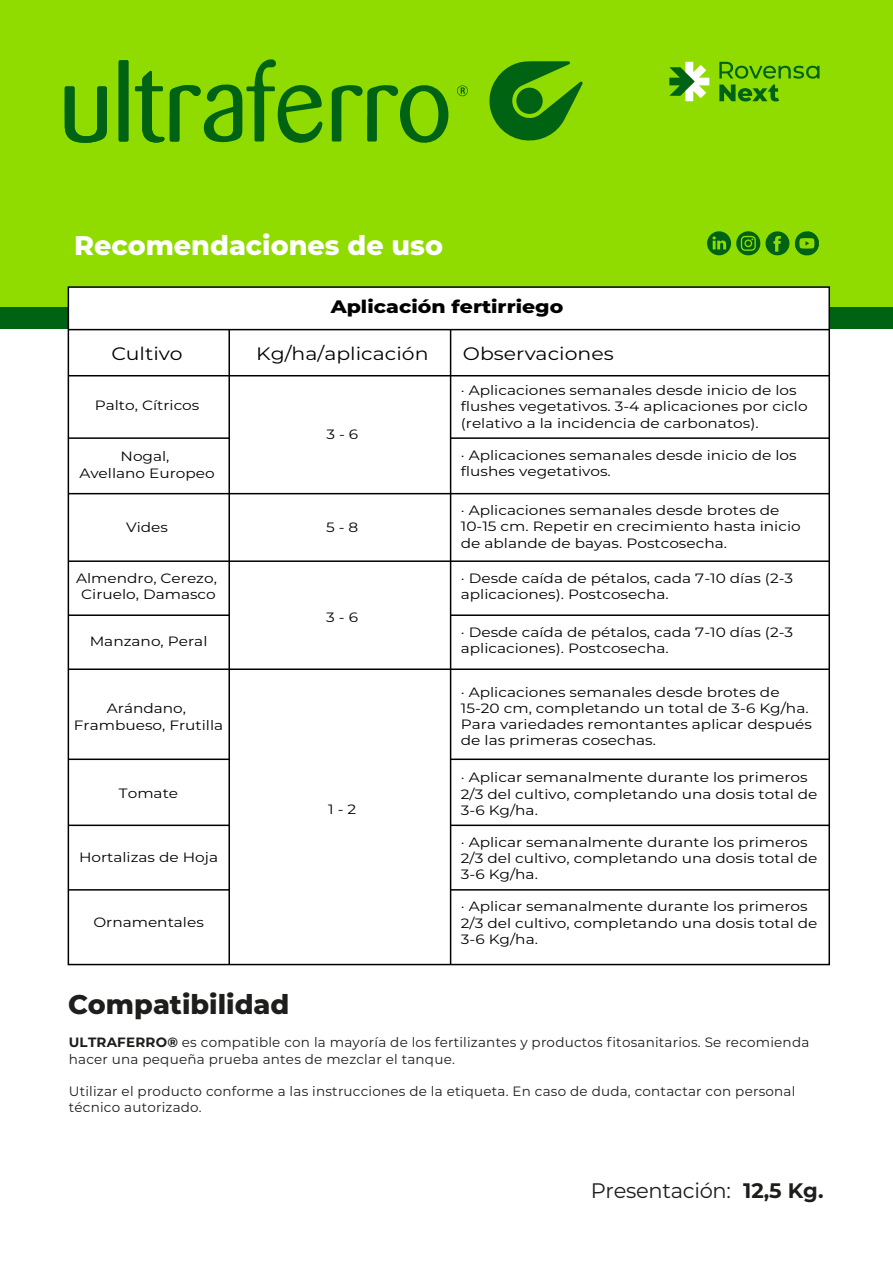
<style>
.page{position:relative;width:893px;height:1264px;background:#fff}
.page>*{position:absolute;margin:0;border:0;box-sizing:border-box;transform-origin:0 0}
.t1{font:800 27px "Montserrat";color:#fff}
.t2{font:800 27px "Montserrat";color:#1e1e1c}
.t3{font:21px "Montserrat";letter-spacing:-.015em;color:#1d1d1b}
.t4{font:18px "Montserrat";color:#000;scale:1.13 1}
.t5{font:800 18px "Montserrat";color:#000;scale:1.13 1}
.t6{font:13.5px/16.2px "Montserrat";color:#000;scale:1.13 1}
.t7{font:13.5px/16.2px "Montserrat";letter-spacing:.015em;color:#1d1e1b}
.s1{font-weight:700}
</style>
<div class="page">
<div style="left:0;top:0;width:892px;height:307px;background:#90db00"></div>
<svg style="left:669px;top:62px;width:40px;height:39px"></svg>
<svg style="left:719px;top:62px;width:100px;height:39px"></svg>
<div style="left:0;top:307px;width:892px;height:22px;background:#006313"></div>
<svg style="left:707px;top:231px;width:23px;height:24px"></svg>
<svg style="left:736px;top:231px;width:82px;height:24px"></svg>
<div style="left:68px;top:286px;width:761px;height:679px;background:#fff;border:2px solid #000"></div>
<hr style="left:228px;top:329px;width:2px;height:635px;background:#000">
<hr style="left:449px;top:329px;width:2px;height:635px;background:#000">
<hr style="left:68px;top:375px;width:760px;height:1px;background:#000">
<hr style="left:68px;top:329px;width:760px;height:1px;background:#000">
<hr style="left:451px;top:437px;width:377px;height:2px;background:#000">
<hr style="left:68px;top:493px;width:760px;height:1px;background:#000">
<hr style="left:68px;top:560px;width:760px;height:2px;background:#000">
<hr style="left:451px;top:614px;width:377px;height:2px;background:#000">
<hr style="left:68px;top:668px;width:760px;height:2px;background:#000">
<hr style="left:451px;top:758px;width:377px;height:2px;background:#000">
<hr style="left:451px;top:824px;width:377px;height:2px;background:#000">
<hr style="left:451px;top:889px;width:377px;height:1px;background:#000">
<svg style="left:489px;top:61px;width:93px;height:80px"></svg>
<div style="left:516px;top:88px;width:26px;height:26px;background:#006313;border-radius:50%"></div>
<svg style="left:65px;top:59px;width:383px;height:84px"></svg>
<svg style="left:457px;top:85px;width:10px;height:11px"></svg>
<hr style="left:68px;top:437px;width:161px;height:2px;background:#000">
<hr style="left:68px;top:758px;width:161px;height:2px;background:#000">
<hr style="left:68px;top:824px;width:161px;height:2px;background:#000">
<hr style="left:68px;top:889px;width:161px;height:1px;background:#000">
<hr style="left:68px;top:614px;width:161px;height:2px;background:#000">
<h1 class="t1" style="left:74px;top:226px;width:370px">Recomendaciones de uso</h1>
<h3 class="t5" style="left:330px;top:294px;width:207px">Aplicación fertirriego</h3>
<h3 class="t4" style="left:256px;top:341px;width:154px">Kg/ha/aplicación</h3>
<h3 class="t4" style="left:111px;top:341px;width:64px">Cultivo</h3>
<h3 class="t4" style="left:463px;top:341px;width:135px">Observaciones</h3>
<p class="t6" style="left:95px;top:397px;width:94px">Palto, Cítricos</p>
<p class="t6" style="left:79px;top:448px;width:121px;text-align:center">Nogal,<br>Avellano Europeo</p>
<p class="t6" style="left:326px;top:425px;width:30px">3 - 6</p>
<p class="t6" style="left:126px;top:518px;width:39px">Vides</p>
<p class="t6" style="left:326px;top:518px;width:30px">5 - 8</p>
<p class="t6" style="left:460px;top:382px;width:308px">· Aplicaciones semanales desde inicio de los flushes vegetativos. 3-4 aplicaciones por ciclo (relativo a la incidencia de carbonatos).</p>
<p class="t6" style="left:460px;top:446px;width:298px">· Aplicaciones semanales desde inicio de los flushes vegetativos.</p>
<p class="t6" style="left:460px;top:502px;width:302px">· Aplicaciones semanales desde brotes de<br>10-15 cm. Repetir en crecimiento hasta inicio de ablande de bayas. Postcosecha.</p>
<p class="t6" style="left:76px;top:569px;width:126px;text-align:center">Almendro, Cerezo,<br>Ciruelo, Damasco</p>
<p class="t6" style="left:460px;top:569px;width:295px">· Desde caída de pétalos, cada 7-10 días (2-3 aplicaciones). Postcosecha.</p>
<p class="t6" style="left:90px;top:632px;width:106px">Manzano, Peral</p>
<p class="t6" style="left:326px;top:608px;width:30px">3 - 6</p>
<p class="t6" style="left:460px;top:623px;width:295px">· Desde caída de pétalos, cada 7-10 días (2-3 aplicaciones). Postcosecha.</p>
<p class="t6" style="left:74px;top:700px;width:134px;text-align:center">Arándano,<br>Frambueso, Frutilla</p>
<p class="t6" style="left:119px;top:784px;width:54px">Tomate</p>
<p class="t6" style="left:79px;top:848px;width:124px">Hortalizas de Hoja</p>
<p class="t6" style="left:93px;top:913px;width:99px">Ornamentales</p>
<p class="t6" style="left:328px;top:800px;width:26px">1 - 2</p>
<p class="t6" style="left:460px;top:683px;width:312px">· Aplicaciones semanales desde brotes de 15-20 cm, completando un total de 3-6 Kg/ha.<br>Para variedades remontantes aplicar después de las primeras cosechas.</p>
<p class="t6" style="left:460px;top:769px;width:317px">· Aplicar semanalmente durante los primeros<br>2/3 del cultivo, completando una dosis total de<br>3-6 Kg/ha.</p>
<p class="t6" style="left:460px;top:833px;width:317px">· Aplicar semanalmente durante los primeros<br>2/3 del cultivo, completando una dosis total de<br>3-6 Kg/ha.</p>
<p class="t6" style="left:460px;top:898px;width:317px">· Aplicar semanalmente durante los primeros<br>2/3 del cultivo, completando una dosis total de<br>3-6 Kg/ha.</p>
<h1 class="t2" style="left:68px;top:984px;width:223px">Compatibilidad</h1>
<p class="t7" style="left:69px;top:1034px;width:741px"><span class="s1">ULTRAFERRO®</span> es compatible con la mayoría de los fertilizantes y productos fitosanitarios. Se recomienda hacer una pequeña prueba antes de mezclar el tanque.</p>
<p class="t7" style="left:69px;top:1082px;width:727px">Utilizar el producto conforme a las instrucciones de la etiqueta. En caso de duda, contactar con personal técnico autorizado.</p>
<h2 class="t3" style="left:590px;top:1175px;width:234px">Presentación: <span class="s1">12,5 Kg.</span></h2>
</div>
